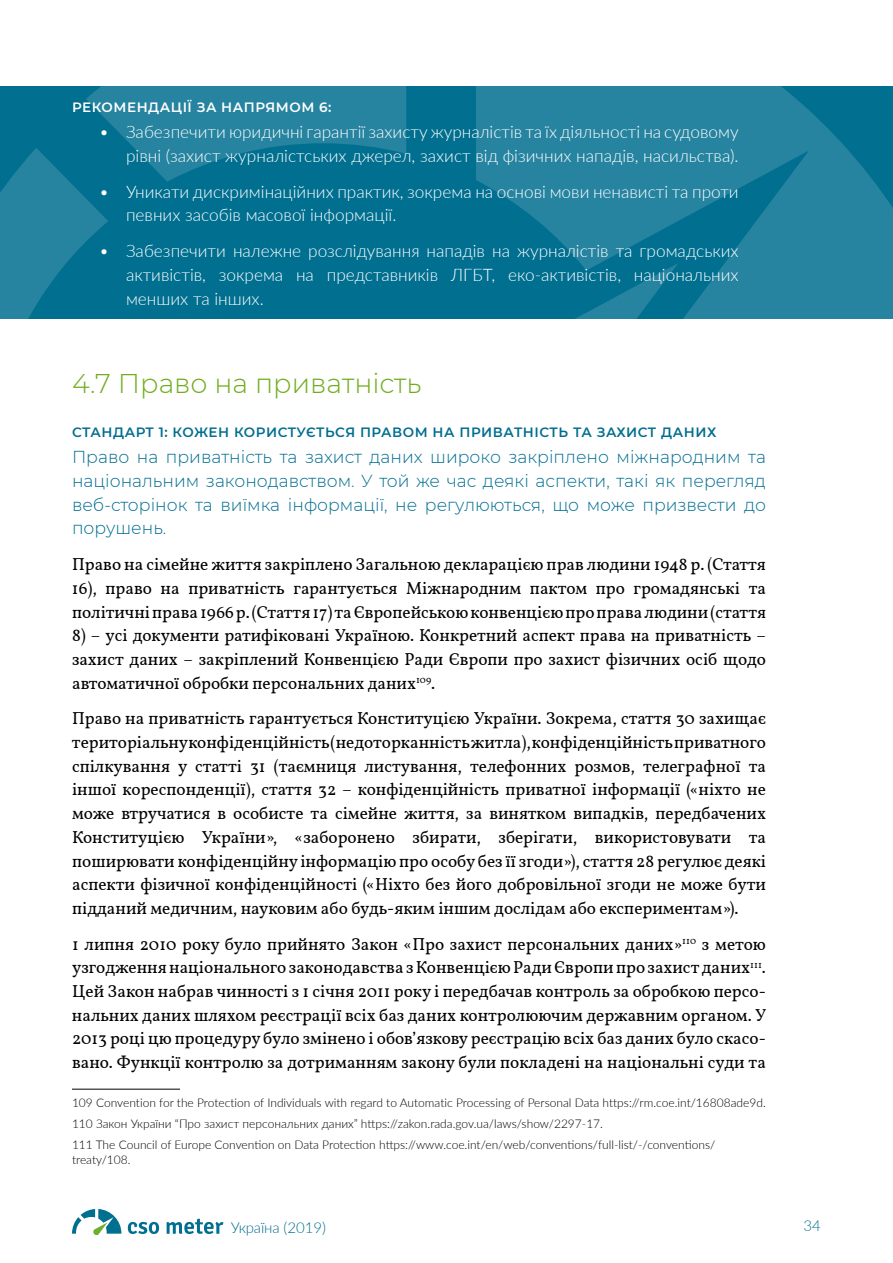
<style>
.page{position:relative;width:893px;height:1263px;background:#fff}
.page>*{position:absolute;margin:0;border:0;box-sizing:border-box;transform-origin:0 0}
.t1{font:300 27px "Montserrat";color:#70ad1e}
.t2{font:17.25px/23.7px "Vollkorn";color:#000;text-align:justify}
.t3{font:300 17.25px/23.7px "Lato";color:#fff;text-align:right}
.t4{font:300 17.25px/23.7px "Montserrat";color:#006e90;text-align:justify}
.t5{font:300 15px "Lato";letter-spacing:-.01em;color:#006e90}
.t6{font:600 13.5px "Montserrat";letter-spacing:.04em;color:#006e90}
.t7{font:600 13.5px "Montserrat";letter-spacing:.04em;color:#fff}
.t8{font:300 12px/21px "Lato";color:#000}
</style>
<div class="page">
<svg style="left:678px;top:87px;width:215px;height:232px;background:#1c7e9b"></svg>
<svg style="left:0;top:87px;width:678px;height:232px;background:#0e7796"></svg>
<hr style="left:72px;top:1089px;width:108px;height:1px;background:#000">
<svg style="left:128px;top:1222px;width:31px;height:12px"></svg>
<svg style="left:167px;top:1219px;width:56px;height:15px"></svg>
<svg style="left:72px;top:1209px;width:49px;height:26px"></svg>
<p class="t7" style="left:72px;top:97px;width:261px">Рекомендації за напрямом 6:</p>
<p class="t3" style="left:99px;top:120px;width:641px">• Забезпечити юридичні гарантії захисту журналістів та їх діяльності на судовому рівні (захист журналістських джерел, захист від фізичних нападів, насильства).</p>
<p class="t3" style="left:126px;top:179px;width:614px;text-align:left;text-indent:-27px">• Уникати дискримінаційних практик, зокрема на основі мови ненависті та проти певних засобів масової інформації.</p>
<p class="t3" style="left:126px;top:239px;width:614px;text-align:justify;text-indent:-27px">• Забезпечити належне розслідування нападів на журналістів та громадських активістів, зокрема на представників ЛГБТ, еко-активістів, національних менших та інших.</p>
<h1 class="t1" style="left:72px;top:365px;width:351px">4.7 П раво на приватність</h1>
<p class="t6" style="left:72px;top:422px;width:173px">Стандарт 1: Кожен кор</p>
<p class="t6" style="left:266px;top:422px;width:452px">истується право м на приватність та захист даних</p>
<p class="t4" style="left:72px;top:445px;width:695px">П раво на приватність та захист даних широко закріплено міжнародним та національним законодавством. У той же час деякі аспекти, такі як перегляд веб-сторінок та виїмка інформації, не регулюються, що може призвести до порушень.</p>
<p class="t2" style="left:72px;top:553px;width:696px">Право на сімейне життя закріплено Загальною декларацією прав людини 1948 р. (Стаття 16), право на приватність гарантується Міжнародним пактом про громадянські та політичніправа1966р.(Стаття17)таЄвропейськоюконвенцієюпроправалюдини(стаття</p>
<p class="t2" style="left:72px;top:624px;width:695px">8) ‒ усі документи ратифіковані Україною. Конкретний аспект права на приватність ‒ захист даних ‒ закріплений Конвенцією Ради Європи про захист фізичних осіб щодо автоматичної обробки персональних даних<sup>109</sup>.</p>
<p class="t2" style="left:72px;top:707px;width:696px">Право на приватність гарантується Конституцією України. Зокрема, стаття 30 захищає територіальнуконфіденційність(недоторканністьжитла),конфіденційністьприватного спілкування у статті 31 (таємниця листування, телефонних розмов, телеграфної та іншої кореспонденції), стаття 32 – конфіденційність приватної інформації («ніхто не може втручатися в особисте та сімейне життя, за винятком випадків, передбачених Конституцією України», «заборонено збирати, зберігати, використовувати та поширювати конфіденційну інформацію про особу без її згоди»), стаття 28 регулює деякі аспекти фізичної конфіденційності («Ніхто без його добровільної згоди не може бути підданий медичним, науковим або будь-яким іншим дослідам або експериментам»).</p>
<p class="t2" style="left:72px;top:932px;width:696px">1 липня 2010 року було прийнято Закон «Про захист персональних даних»<sup>110</sup> з метою узгодженнянаціонального законодавства зКонвенцієюРадиЄвропипро захистданих<sup>111</sup>.<br>Цей Закон набрав чинності з 1 січня 2011 року і передбачав контроль за обробкою персо&shy;нальних даних шляхом реєстрації всіх баз даних контролюючим державним органом. У 2013 році цю процедуру було змінено і обов’язкову реєстрацію всіх баз даних було скасо&shy;вано. Функції контролю за дотриманням закону були покладені на національні суди та</p>
<p class="t8" style="left:72px;top:1092px;width:695px">109 Convention for the Protection of Individuals with regard to Automatic Processing of Personal Data https://rm.coe.int/16808ade9d.<br>110 Закон України “Про захист персональних даних” https://zakon.rada.gov.ua/laws/show/2297-17.<br>111 The Council of Europe Convention on Data Protection https://www.coe.int/en/web/conventions/full-list/-/conventions/</p>
<p class="t8" style="left:72px;top:1148px;width:60px">treaty/108.</p>
<p class="t5" style="left:231px;top:1217px;width:97px">Україна (2019)</p>
<p class="t5" style="left:804px;top:1215px;width:19px">34</p>
</div>
